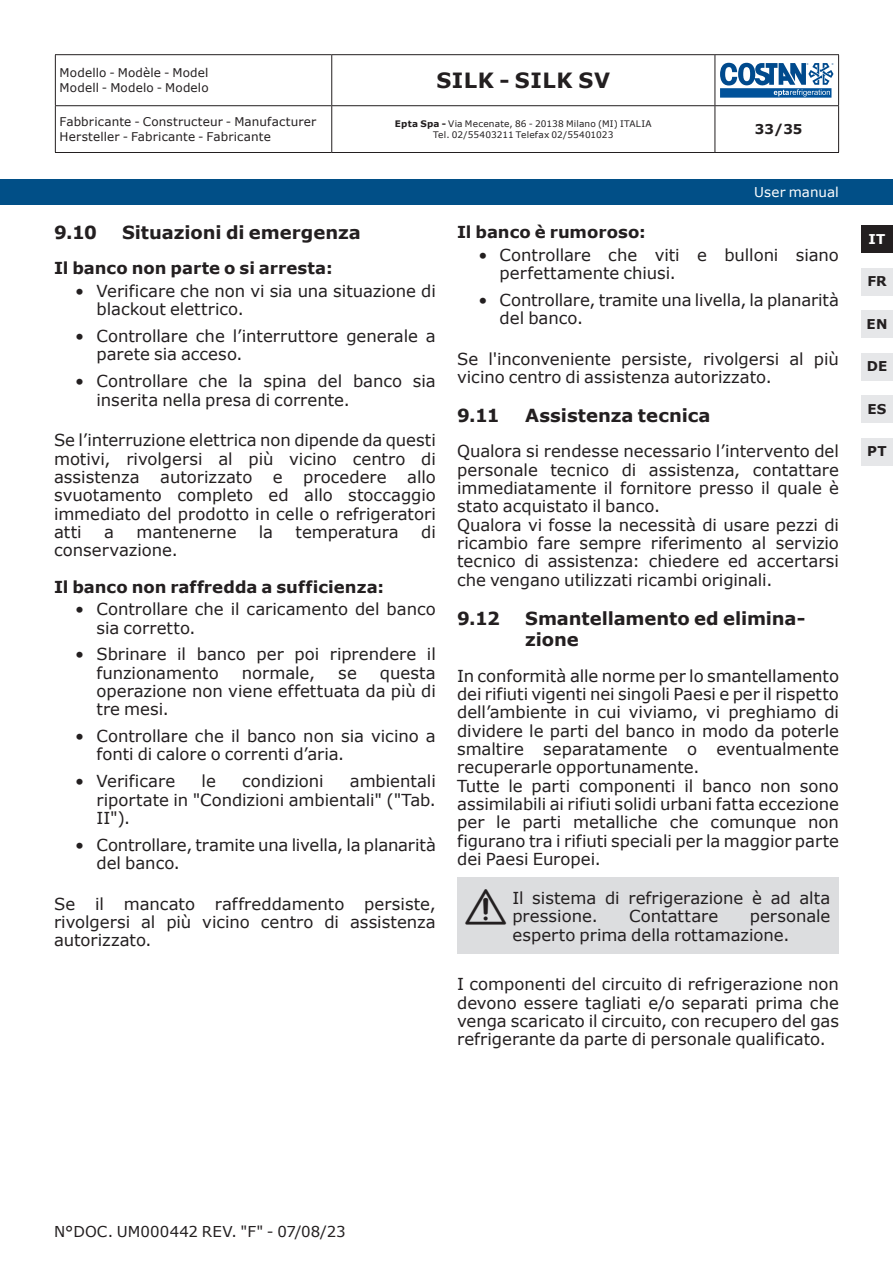
<style>
.page{position:relative;width:893px;height:1263px;background:#fff}
.page>*{position:absolute;margin:0;border:0;box-sizing:border-box;transform-origin:0 0}
.Testo_sfondo_15{font:40.5px "Simboli";color:#231f20}
.t1{font:700 21px "Verdana";letter-spacing:.03em;color:#231f20}
.t2{font:700 18px/21.9px "Verdana";letter-spacing:-.005em;color:#231f20}
.Testo{font:16.5px/18.3px "Verdana";color:#231f20}
.Testo_sfondo_15-2{font:16.5px/18.3px "Verdana";color:#231f20}
.Testo-2{font:700 16.5px "Verdana";color:#231f20}
.t3{font:15px "Verdana";letter-spacing:.01em;color:#231f20}
.t4{font:700 13.5px "Verdana";letter-spacing:.005em;color:#231f20}
.t5{font:13.5px "Verdana";color:#fff}
.t6{font:700 13.5px "Verdana";color:#fff}
.t7{font:12px/14.7px "Verdana";letter-spacing:.015em;color:#231f20}
.t8{font:9px/10.9px "Verdana";letter-spacing:.02em;color:#231f20;text-align:center}
.s1{font-weight:700}
</style>
<div class="page">
<hr style="left:55px;top:54px;width:277px;height:1px;background:#231f20">
<hr style="left:55px;top:55px;width:1px;height:50px;background:#231f20">
<hr style="left:332px;top:54px;width:383px;height:1px;background:#231f20">
<hr style="left:331px;top:55px;width:1px;height:50px;background:#231f20">
<hr style="left:715px;top:54px;width:124px;height:1px;background:#231f20">
<hr style="left:715px;top:55px;width:1px;height:50px;background:#231f20">
<hr style="left:838px;top:55px;width:1px;height:50px;background:#231f20">
<hr style="left:55px;top:105px;width:277px;height:1px;background:#231f20">
<hr style="left:55px;top:106px;width:1px;height:46px;background:#231f20">
<hr style="left:332px;top:105px;width:383px;height:1px;background:#231f20">
<hr style="left:331px;top:106px;width:1px;height:46px;background:#231f20">
<hr style="left:715px;top:105px;width:124px;height:1px;background:#231f20">
<hr style="left:715px;top:106px;width:1px;height:46px;background:#231f20">
<hr style="left:838px;top:106px;width:1px;height:46px;background:#231f20">
<hr style="left:55px;top:152px;width:277px;height:1px;background:#231f20">
<hr style="left:332px;top:152px;width:383px;height:1px;background:#231f20">
<hr style="left:715px;top:152px;width:124px;height:1px;background:#231f20">
<svg style="left:720px;top:63px;width:113px;height:35px"></svg>
<div style="left:0;top:179px;width:893px;height:25px;background:#014f87"></div>
<div style="left:861px;top:268px;width:32px;height:28px;background:#e6e7e9"></div>
<div style="left:861px;top:310px;width:32px;height:28px;background:#e6e7e9"></div>
<div style="left:861px;top:353px;width:32px;height:28px;background:#e6e7e9"></div>
<div style="left:861px;top:395px;width:32px;height:28px;background:#e6e7e9"></div>
<div style="left:861px;top:438px;width:32px;height:28px;background:#e6e7e9"></div>
<div style="left:861px;top:225px;width:32px;height:28px;background:#231f20"></div>
<div style="left:457px;top:877px;width:382px;height:77px;background:#dcdddf"></div>
<p class="t7" style="left:60px;top:66px;width:151px">Modello - Modèle - Model<br>Modell - Modelo - Modelo</p>
<p class="t1" style="left:436px;top:66px;width:175px">SILK - SILK SV</p>
<p class="t7" style="left:60px;top:115px;width:258px">Fabbricante - Constructeur - Manufacturer<br>Hersteller - Fabricante - Fabricante</p>
<p class="t8" style="left:395px;top:118px;width:258px"><span class="s1">Epta Spa -</span> Via Mecenate, 86 - 20138 Milano (MI) ITALIA<br>Tel. 02/55403211 Telefax 02/55401023</p>
<p class="t4" style="left:755px;top:120px;width:49px">33/35</p>
<p class="t5" style="left:754px;top:183px;width:86px">User manual</p>
<p class="Testo-2" style="left:457px;top:220px;width:190px">Il banco è rumoroso:</p>
<p class="Testo" style="left:500px;top:245px;width:341px;text-indent:-21px">• Controllare che viti e bulloni siano perfettamente chiusi.</p>
<p class="Testo" style="left:500px;top:290px;width:341px;text-indent:-21px">• Controllare, tramite una livella, la planarità del banco.</p>
<p class="Testo" style="left:457px;top:349px;width:383px">Se l'inconveniente persiste, rivolgersi al più vicino centro di assistenza autorizzato.</p>
<p class="t2" style="left:457px;top:404px;width:44px">9.11</p>
<p class="t2" style="left:525px;top:404px;width:187px">Assistenza tecnica</p>
<p class="Testo" style="left:457px;top:442px;width:383px;text-align:justify">Qualora si rendesse necessario l’intervento del personale tecnico di assistenza, contattare immediatamente il fornitore presso il quale è stato acquistato il banco.</p>
<p class="Testo" style="left:457px;top:515px;width:383px;text-align:justify">Qualora vi fosse la necessità di usare pezzi di ricambio fare sempre riferimento al servizio tecnico di assistenza: chiedere ed accertarsi che vengano utilizzati ricambi originali.</p>
<p class="t2" style="left:457px;top:607px;width:44px">9.12</p>
<p class="t2" style="left:525px;top:607px;width:282px">Smantellamento ed elimina&shy;zione</p>
<p class="Testo" style="left:457px;top:666px;width:383px;text-align:justify">In conformità alle norme per lo smantellamento dei rifiuti vigenti nei singoli Paesi e per il rispetto dell’ambiente in cui viviamo, vi preghiamo di dividere le parti del banco in modo da poterle smaltire separatamente o eventualmente recuperarle opportunamente.</p>
<p class="Testo" style="left:457px;top:776px;width:383px;text-align:justify">Tutte le parti componenti il banco non sono assimilabili ai rifiuti solidi urbani fatta eccezione per le parti metalliche che comunque non figurano tra i rifiuti speciali per la maggior parte dei Paesi Europei.</p>
<p class="Testo_sfondo_15" style="left:466px;top:886px;width:42px">F</p>
<p class="Testo_sfondo_15-2" style="left:512px;top:888px;width:320px">Il sistema di refrigerazione è ad alta pressione.</p>
<p class="t2" style="left:54px;top:221px;width:44px">9.10</p>
<p class="t2" style="left:122px;top:221px;width:240px">Situazioni di emergenza</p>
<p class="t6" style="left:869px;top:229px;width:18px">IT</p>
<p class="Testo-2" style="left:54px;top:257px;width:280px">Il banco non parte o si arresta:</p>
<p class="Testo" style="left:97px;top:282px;width:341px;text-indent:-21px">• Verificare che non vi sia una situazione di blackout elettrico.</p>
<p class="Testo" style="left:97px;top:327px;width:341px;text-indent:-21px">• Controllare che l’interruttore generale a parete sia acceso.</p>
<p class="Testo" style="left:97px;top:372px;width:341px;text-indent:-21px">• Controllare che la spina del banco sia inserita nella presa di corrente.</p>
<p class="Testo" style="left:54px;top:431px;width:383px;text-align:justify">Se l’interruzione elettrica non dipende da questi motivi, rivolgersi al più vicino centro di assistenza autorizzato e procedere allo svuotamento completo ed allo stoccaggio immediato del prodotto in celle o refrigeratori atti</p>
<p class="t4" style="left:867px;top:272px;width:21px">FR</p>
<p class="t4" style="left:867px;top:314px;width:22px">EN</p>
<p class="t4" style="left:867px;top:357px;width:22px">DE</p>
<p class="t4" style="left:867px;top:399px;width:21px">ES</p>
<p class="t4" style="left:867px;top:442px;width:21px">PT</p>
<p class="Testo" style="left:104px;top:523px;width:11px">a</p>
<p class="Testo" style="left:136px;top:523px;width:102px">mantenerne</p>
<p class="Testo" style="left:259px;top:523px;width:16px">la</p>
<p class="Testo" style="left:296px;top:523px;width:105px">temperatura</p>
<p class="Testo" style="left:421px;top:523px;width:16px">di</p>
<p class="Testo" style="left:54px;top:541px;width:125px">conservazione.</p>
<p class="Testo-2" style="left:54px;top:575px;width:332px">Il banco non raffredda a sufficienza:</p>
<p class="Testo" style="left:97px;top:600px;width:341px;text-indent:-21px">• Controllare che il caricamento del banco sia corretto.</p>
<p class="Testo" style="left:97px;top:645px;width:341px;text-indent:-21px">• Sbrinare il banco per poi riprendere il funzionamento</p>
<p class="Testo" style="left:242px;top:663px;width:75px">normale,</p>
<p class="Testo" style="left:338px;top:663px;width:20px">se</p>
<p class="Testo" style="left:97px;top:663px;width:341px;text-align:justify;text-indent:283px">questa operazione non viene effettuata da più di tre mesi.</p>
<p class="Testo" style="left:97px;top:727px;width:341px;text-indent:-21px">• Controllare che il banco non sia vicino a fonti di calore o correnti d’aria.</p>
<p class="Testo" style="left:75px;top:772px;width:101px">• Verificare</p>
<p class="Testo" style="left:202px;top:772px;width:16px">le</p>
<p class="Testo" style="left:242px;top:772px;width:83px">condizioni</p>
<p class="Testo" style="left:97px;top:772px;width:341px;text-align:justify;text-indent:253px">ambientali riportate in "Condizioni ambientali" ("Tab.<br>II").</p>
<p class="Testo" style="left:97px;top:835px;width:341px;text-indent:-21px">• Controllare, tramite una livella, la planarità del banco.</p>
<p class="Testo" style="left:54px;top:894px;width:383px;text-align:justify">Se il mancato raffreddamento persiste, rivolgersi al più vicino centro di assistenza autorizzato.</p>
<p class="Testo_sfondo_15-2" style="left:512px;top:907px;width:320px;text-indent:237px">personale esperto prima della rottamazione.</p>
<p class="Testo" style="left:457px;top:975px;width:383px;text-align:justify">I componenti del circuito di refrigerazione non devono essere tagliati e/o separati prima che venga scaricato il circuito, con recupero del gas refrigerante da parte di personale qualificato.</p>
<p class="Testo_sfondo_15-2" style="left:629px;top:907px;width:91px">Contattare</p>
<p class="t3" style="left:54px;top:1221px;width:293px">N°DOC. UM000442 REV. "F" - 07/08/23</p>
</div>
